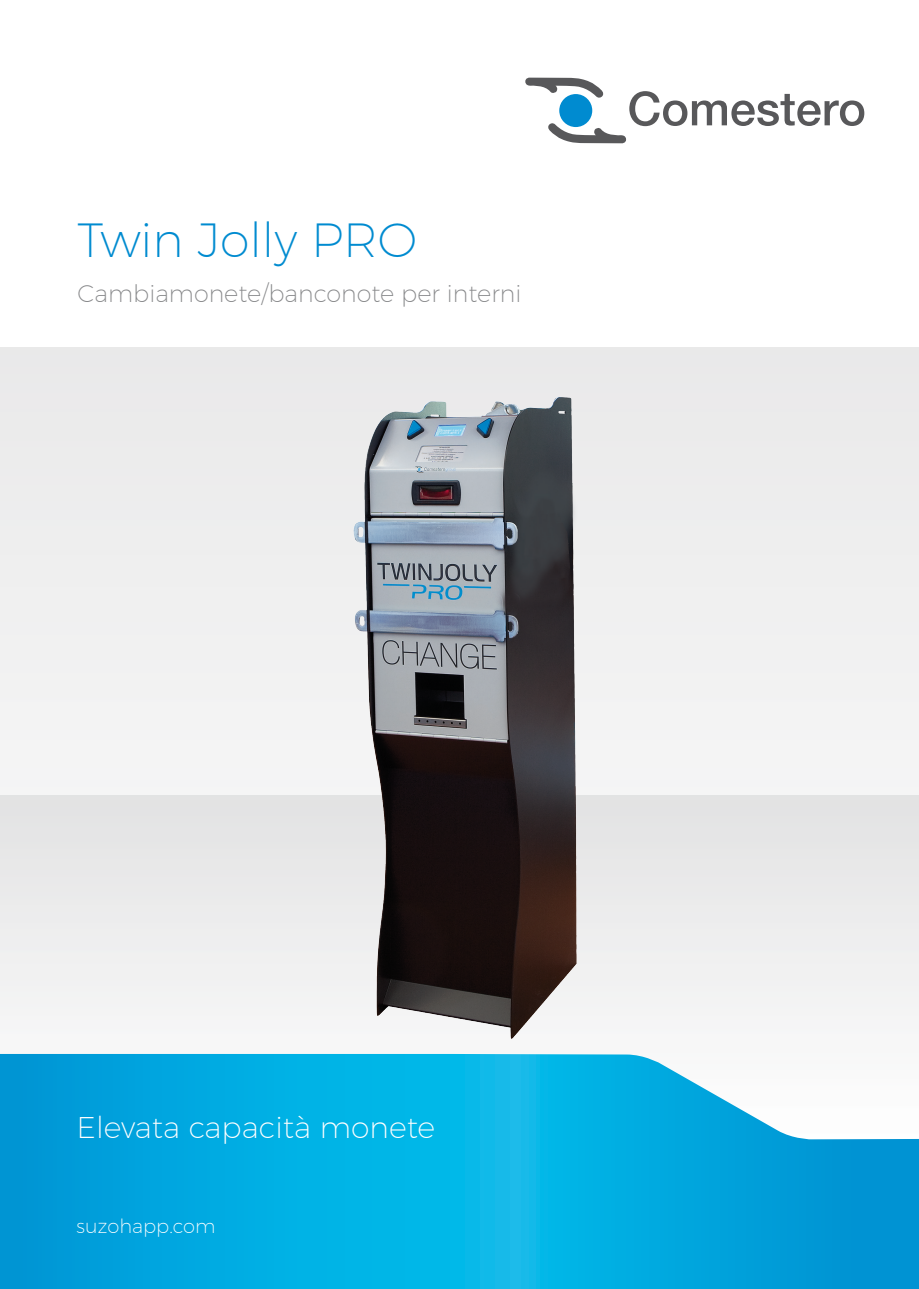
<style>
.page{position:relative;width:919px;height:1289px;background:#fff}
.page>*{position:absolute;margin:0;border:0;box-sizing:border-box;transform-origin:0 0}
.company_profile_posi{font:200 48px "Montserrat";color:#008bd0}
.company_profile_posi-2{font:200 30px "Montserrat";color:#fff}
.company_profile_posi-3{font:200 24px "Montserrat";color:#87888a}
.Ingress_baksida{font:200 19.5px "Montserrat";color:#fff}
</style>
<div class="page">
<div style="left:0;top:348px;width:918px;height:811px;background:#eee"></div>
<svg style="left:0;top:1054px;width:918px;height:234px;background:#15afe2"></svg>
<svg style="left:525px;top:78px;width:339px;height:65px"></svg>
<img style="left:287px;top:397px;width:344px;height:642px">
<p class="company_profile_posi" style="left:78px;top:211px;width:341px">Twin Jolly PRO</p>
<p class="company_profile_posi-3" style="left:78px;top:279px;width:445px">Cambiamonete/banconote per interni</p>
<p class="company_profile_posi-2" style="left:77px;top:1109px;width:360px">Elevata capacità monete</p>
<p class="Ingress_baksida" style="left:77px;top:1214px;width:140px">suzohapp.com</p>
</div>
